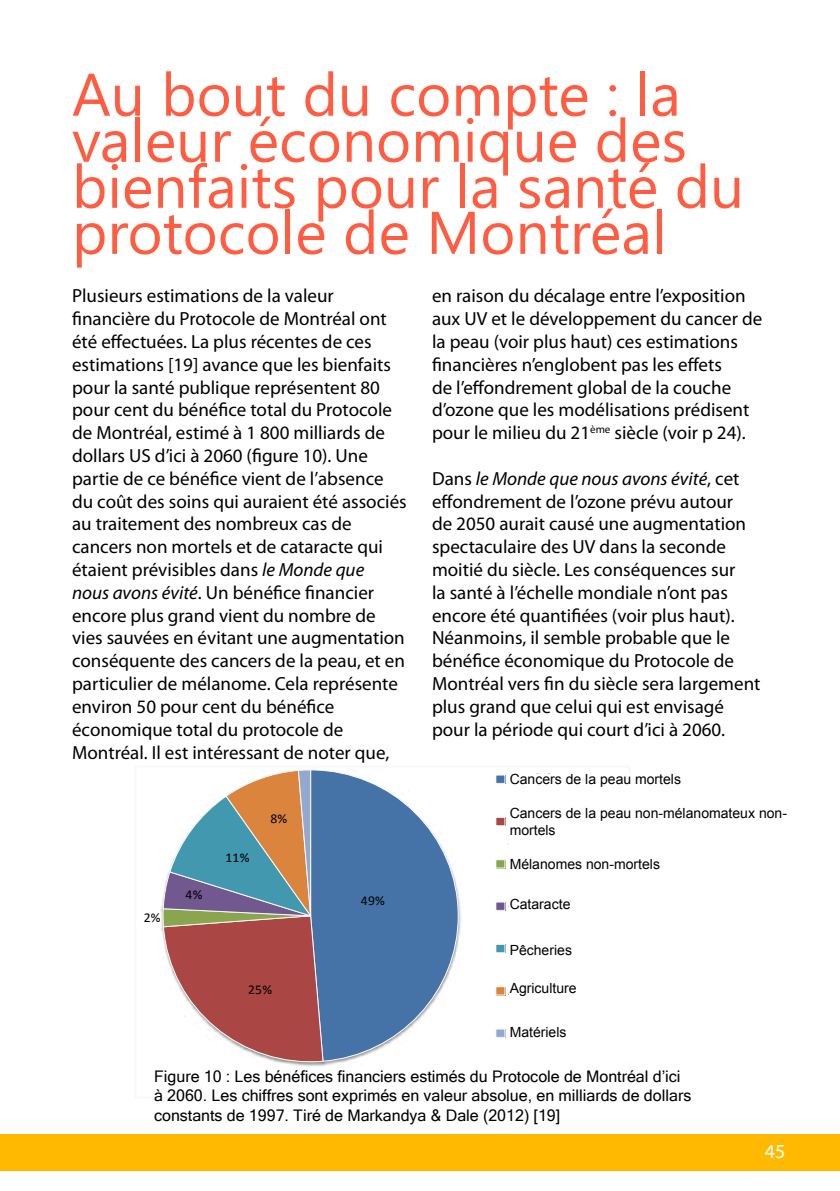
<style>
.page{position:relative;width:840px;height:1191px;background:#fff}
.page>*{position:absolute;margin:0;border:0;box-sizing:border-box;transform-origin:0 0}
.t1{font:60px/46px "Lao UI";color:#ff5c41}
.t2{font:20px "Myriad Pro";color:#fff}
.t3{font:19px/22.8px "Myriad Pro";color:#000}
.t4{font:16px/19.2px "Microsoft Sans Serif";color:#000}
.t5{font:15.4px "Calibri";letter-spacing:.01em;color:#000}
.t6{font:14px/16.8px "Arial";color:#000}
.t7{font:13.4px "Calibri";color:#000}
.s1{font-style:italic}
</style>
<div class="page">
<svg style="left:160px;top:769px;width:346px;height:298px"></svg>
<div style="left:0;top:1134px;width:839px;height:36px;background:#ffba00"></div>
<h1 class="t1" style="left:72px;top:69px;width:673px">Au bout du compte : la valeur économique des bienfaits pour la santé du protocole de Montréal</h1>
<p class="t3" style="left:72px;top:284px;width:336px">Plusieurs estimations de la valeur financière du Protocole de Montréal ont été effectuées. La plus récentes de ces estimations [19] avance que les bienfaits pour la santé publique représentent 80 pour cent du bénéfice total du Protocole de Montréal, estimé à 1 800 milliards de dollars US d’ici à 2060 (figure 10). Une partie de ce bénéfice vient de l’absence du coût des soins qui auraient été associés au traitement des nombreux cas de cancers non mortels et de cataracte qui étaient prévisibles dans <span class="s1">le Monde que<br>nous avons évité</span>. Un bénéfice financier encore plus grand vient du nombre de vies sauvées en évitant une augmentation conséquente des cancers de la peau, et en particulier de mélanome. Cela représente environ 50 pour cent du bénéfice économique total du protocole de Montréal. Il est intéressant de noter que,</p>
<p class="t3" style="left:432px;top:284px;width:331px">en raison du décalage entre l’exposition aux UV et le développement du cancer de la peau (voir plus haut) ces estimations financières n’englobent pas les effets<br>de l’effondrement global de la couche d’ozone que les modélisations prédisent pour le milieu du 21<sup>ème</sup> siècle (voir p 24).</p>
<p class="t3" style="left:432px;top:467px;width:330px">Dans <span class="s1">le Monde que nous avons évité</span>, cet effondrement de l’ozone prévu autour<br>de 2050 aurait causé une augmentation spectaculaire des UV dans la seconde moitié du siècle. Les conséquences sur<br>la santé à l’échelle mondiale n’ont pas encore été quantifiées (voir plus haut).<br>Néanmoins, il semble probable que le bénéfice économique du Protocole de Montréal vers fin du siècle sera largement plus grand que celui qui est envisagé pour la période qui court d’ici à 2060.</p>
<p class="t7" style="left:295px;top:750px;width:18px">1%</p>
<p class="t7" style="left:144px;top:908px;width:18px">2%</p>
<p class="t7" style="left:185px;top:885px;width:18px">4%</p>
<p class="t7" style="left:225px;top:848px;width:25px">11%</p>
<p class="t7" style="left:270px;top:809px;width:18px">8%</p>
<p class="t7" style="left:248px;top:980px;width:25px">25%</p>
<p class="t7" style="left:361px;top:891px;width:25px">49%</p>
<p class="t5" style="left:508px;top:768px;width:111px">Fatal skin cancers</p>
<p class="t6" style="left:509px;top:771px;width:173px">Cancers de la peau mortels</p>
<p class="t6" style="left:509px;top:804px;width:279px">Cancers de la peau non-mélanomateux non&shy;mortels</p>
<p class="t6" style="left:509px;top:855px;width:152px">Mélanomes non-mortels</p>
<p class="t6" style="left:509px;top:896px;width:62px">Cataracte</p>
<p class="t6" style="left:509px;top:941px;width:64px">Pêcheries</p>
<p class="t6" style="left:509px;top:980px;width:68px">Agriculture</p>
<p class="t6" style="left:509px;top:1023px;width:58px">Matériels</p>
<p class="t5" style="left:508px;top:852px;width:129px">Non-fatal malignant</p>
<p class="t5" style="left:508px;top:894px;width:61px">Cataracts</p>
<p class="t5" style="left:508px;top:937px;width:57px">Fisheries</p>
<p class="t5" style="left:508px;top:979px;width:76px">Agricultural</p>
<p class="t5" style="left:508px;top:1021px;width:63px">Materials</p>
<p class="t4" style="left:154px;top:1066px;width:538px">Figure 10 : Les bénéfices financiers estimés du Protocole de Montréal d’ici à 2060. Les chiffres sont exprimés en valeur absolue, en milliards de dollars constants de 1997. Tiré de Markandya &amp; Dale (2012) [19]</p>
<p class="t2" style="left:764px;top:1138px;width:22px">45</p>
</div>
